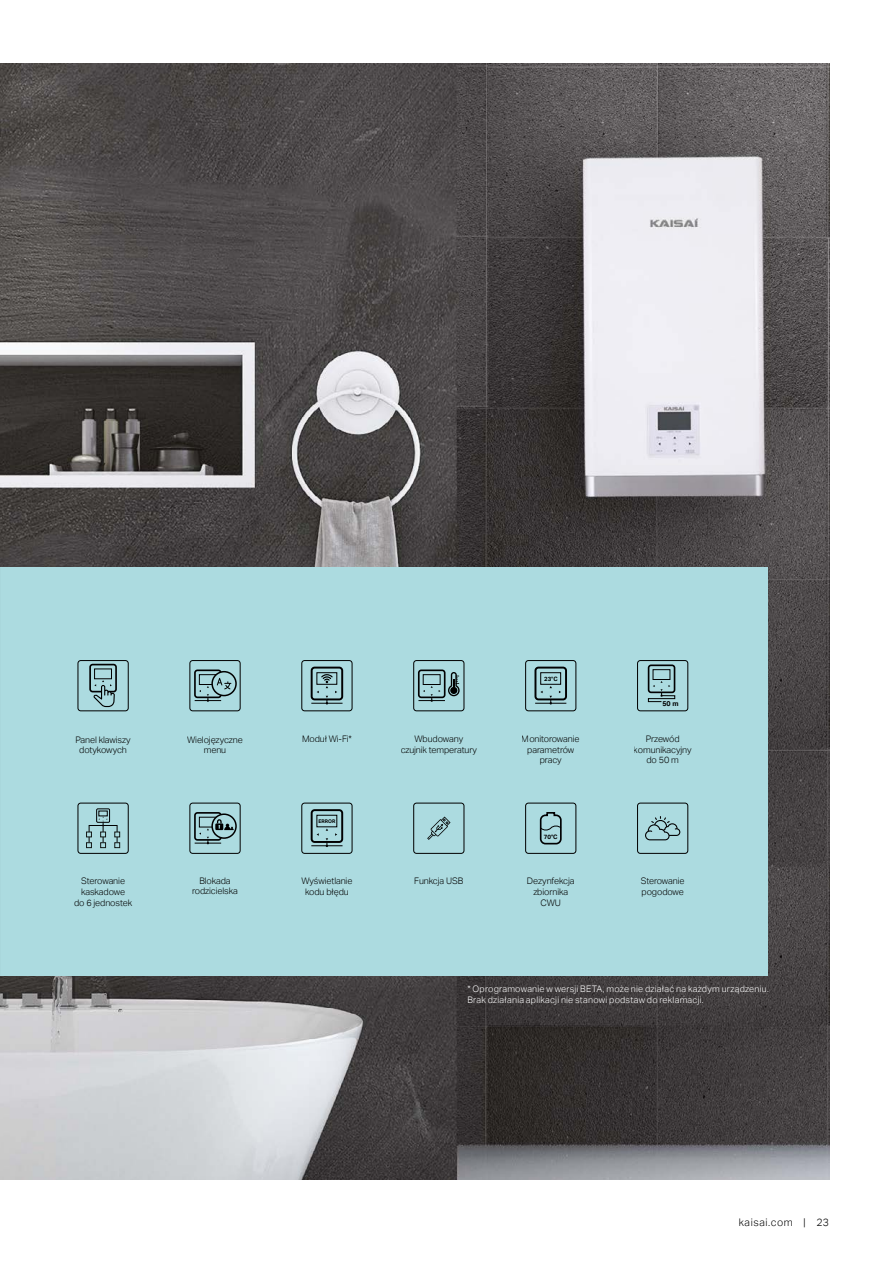
<style>
.page{position:relative;width:893px;height:1263px;background:#fff}
.page>*{position:absolute;margin:0;border:0;box-sizing:border-box;transform-origin:0 0}
.t1{font:300 10.5px "Aktiv Grotesk";letter-spacing:.055em;color:#000}
.t2{font:300 9px/10.8px "Aktiv Grotesk";letter-spacing:-.01em;color:#000;text-align:center}
.t3{font:300 9px/10.8px "Aktiv Grotesk";letter-spacing:.025em;color:#fff}
.t4{font:700 7.05px "Aktiv Grotesk";color:#000}
.t5{font:700 6.15px "Aktiv Grotesk";color:#000}
.t6{font:700 6px "Aktiv Grotesk";color:#000}
.t7{font:700 4.95px "Aktiv Grotesk";color:#000}
</style>
<div class="page">
<img style="left:0;top:64px;width:829px;height:803px">
<svg style="left:0;top:867px;width:829px;height:313px;background:#767576"></svg>
<div style="left:0;top:567px;width:767px;height:409px;background:#acdbe0"></div>
<div style="left:78px;top:660px;width:51px;height:51px;border:1px solid #000;border-radius:3px"></div>
<svg style="left:90px;top:665px;width:26px;height:27px"></svg>
<div style="left:89px;top:664px;width:28px;height:28px;border:2px solid #020203;border-radius:3px"></div>
<div style="left:94px;top:669px;width:18px;height:10px;background:#acdbe0;border:1px solid #020203"></div>
<svg style="left:93px;top:680px;width:22px;height:27px"></svg>
<div style="left:301px;top:660px;width:51px;height:51px;border:1px solid #000;border-radius:3px"></div>
<svg style="left:312px;top:668px;width:30px;height:31px"></svg>
<div style="left:311px;top:667px;width:32px;height:33px;border:2px solid #020203;border-radius:3px"></div>
<svg style="left:316px;top:672px;width:21px;height:13px"></svg>
<hr style="left:311px;top:703px;width:32px;height:1px;background:#020203">
<svg style="left:317px;top:674px;width:20px;height:30px"></svg>
<div style="left:413px;top:660px;width:51px;height:51px;border:1px solid #000;border-radius:3px"></div>
<div style="left:418px;top:669px;width:27px;height:29px;border:2px solid #020203;border-radius:3px"></div>
<svg style="left:418px;top:672px;width:42px;height:29px"></svg>
<div style="left:450px;top:687px;width:7px;height:7px;background:#000;border-radius:50%"></div>
<div style="left:525px;top:660px;width:51px;height:51px;border:1px solid #000;border-radius:3px"></div>
<div style="left:534px;top:667px;width:33px;height:33px;border:2px solid #020203;border-radius:3px"></div>
<div style="left:540px;top:672px;width:21px;height:13px;background:#acdbe0;border:1px solid #020203"></div>
<hr style="left:535px;top:703px;width:31px;height:1px;background:#020203">
<svg style="left:549px;top:696px;width:3px;height:8px"></svg>
<svg style="left:637px;top:660px;width:52px;height:52px"></svg>
<div style="left:78px;top:803px;width:51px;height:51px;border:1px solid #000;border-radius:3px"></div>
<svg style="left:97px;top:809px;width:13px;height:13px"></svg>
<div style="left:96px;top:808px;width:14px;height:15px;border:1px solid #020203"></div>
<svg style="left:99px;top:811px;width:8px;height:5px"></svg>
<svg style="left:86px;top:817px;width:34px;height:31px"></svg>
<div style="left:413px;top:803px;width:51px;height:51px;border:1px solid #000;border-radius:3px"></div>
<svg style="left:427px;top:816px;width:23px;height:24px"></svg>
<div style="left:189px;top:660px;width:52px;height:51px;border:1px solid #000;border-radius:3px"></div>
<div style="left:194px;top:669px;width:28px;height:29px;border:2px solid #020203;border-radius:3px"></div>
<div style="left:199px;top:674px;width:18px;height:11px;background:#acdbe0;border:1px solid #020203"></div>
<svg style="left:212px;top:672px;width:24px;height:23px"></svg>
<div style="left:211px;top:671px;width:26px;height:25px;border:2px solid #000;border-radius:50%"></div>
<svg style="left:195px;top:678px;width:36px;height:23px"></svg>
<div style="left:189px;top:803px;width:52px;height:51px;border:1px solid #000;border-radius:3px"></div>
<svg style="left:195px;top:813px;width:26px;height:27px"></svg>
<div style="left:194px;top:812px;width:28px;height:29px;border:2px solid #020203;border-radius:3px"></div>
<svg style="left:199px;top:817px;width:17px;height:1px"></svg>
<svg style="left:212px;top:814px;width:24px;height:24px"></svg>
<div style="left:211px;top:813px;width:26px;height:26px;border:2px solid #000;border-radius:50%"></div>
<svg style="left:195px;top:818px;width:39px;height:26px"></svg>
<svg style="left:312px;top:810px;width:30px;height:32px"></svg>
<div style="left:311px;top:809px;width:32px;height:34px;border:2px solid #020203;border-radius:3px"></div>
<div style="left:316px;top:815px;width:21px;height:12px;background:#acdbe0;border:1px solid #020203"></div>
<hr style="left:311px;top:845px;width:32px;height:1px;background:#020203">
<svg style="left:326px;top:838px;width:2px;height:9px"></svg>
<div style="left:301px;top:803px;width:51px;height:51px;border:1px solid #000;border-radius:3px"></div>
<div style="left:525px;top:803px;width:51px;height:51px;border:1px solid #000;border-radius:3px"></div>
<svg style="left:539px;top:812px;width:23px;height:33px"></svg>
<div style="left:637px;top:803px;width:51px;height:51px;border:1px solid #000;border-radius:3px"></div>
<svg style="left:645px;top:816px;width:35px;height:24px"></svg>
<p class="t6" style="left:544px;top:675px;width:15px">23°C</p>
<p class="t2" style="left:75px;top:734px;width:57px">Panel klawiszy dotykowych</p>
<p class="t2" style="left:302px;top:733px;width:51px">Moduł Wi-Fi*</p>
<p class="t2" style="left:401px;top:733px;width:78px">Wbudowany czujnik temperatury</p>
<p class="t2" style="left:522px;top:733px;width:59px">Monitorowanie parametrów pracy</p>
<p class="t2" style="left:187px;top:734px;width:57px">Wielojęzyczne menu</p>
<p class="t7" style="left:319px;top:818px;width:18px">ERROR</p>
<p class="t2" style="left:192px;top:875px;width:47px">Blokada rodzicielska</p>
<p class="t2" style="left:301px;top:876px;width:53px">Wyświetlanie kodu błędu</p>
<p class="t2" style="left:74px;top:876px;width:60px">Sterowanie kaskadowe<br>do 6 jednostek</p>
<p class="t2" style="left:414px;top:876px;width:51px">Funkcja USB</p>
<p class="t5" style="left:544px;top:834px;width:15px">70°C</p>
<p class="t2" style="left:527px;top:876px;width:49px">Dezynfekcja zbiornika<br>CWU</p>
<p class="t4" style="left:662px;top:700px;width:17px">50 m</p>
<p class="t2" style="left:634px;top:733px;width:59px">Przewód komunikacyjny do 50 m</p>
<p class="t2" style="left:641px;top:876px;width:45px;text-align:left">Sterowanie pogodowe</p>
<p class="t3" style="left:467px;top:984px;width:303px">* Oprogramowanie w wersji BETA, może nie działać na każdym urządzeniu.<br>Brak działania aplikacji nie stanowi podstaw do reklamacji.</p>
<p class="t1" style="left:739px;top:1216px;width:92px">kaisai.com | 23</p>
</div>
